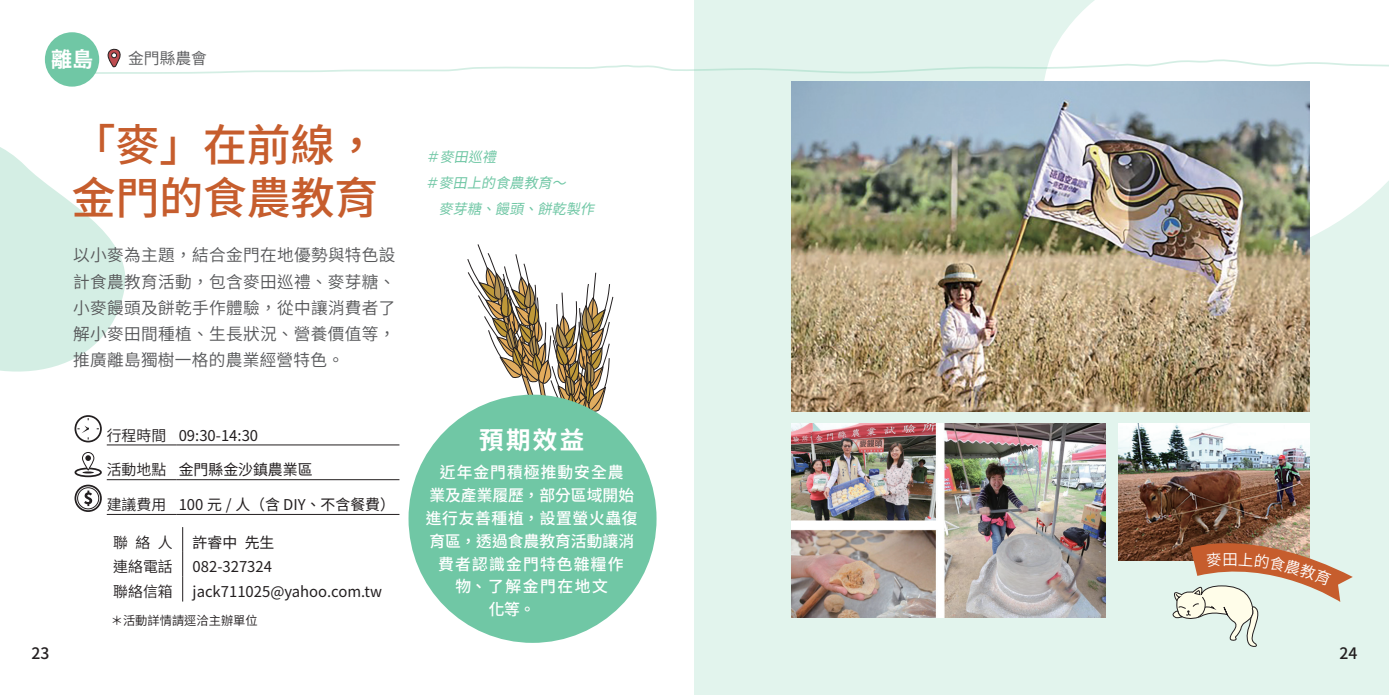
<style>
.page{position:relative;width:1389px;height:695px;background:#fff}
.page>*{position:absolute;margin:0;border:0;box-sizing:border-box;transform-origin:0 0}
.t1{font:500 43.75px "Source Han Sans HC";color:#c65d2d}
.t2{font:700 24.5px "Source Han Sans HC";color:#fff}
.t3{font:700 21px "Source Han Sans HC";color:#fff}
.t4{font:16.62px/26.2px "Source Han Sans HC";letter-spacing:.02em;color:#57585a;text-align:justify}
.t5{font:500 15.75px "Source Han Sans HC";color:#fff}
.t6{font:500 15.75px "Source Han Sans HC";letter-spacing:.045em;color:#fff}
.t7{font:500 15.75px "Source Han Sans HC";letter-spacing:.065em;color:#fff}
.t8{font:500 15.75px "Source Han Sans HC";letter-spacing:.08em;color:#fff}
.t9{font:500 15.75px "Source Han Sans HC";letter-spacing:.1em;color:#fff}
.t10{font:15.75px "Source Han Sans HC";color:#57585a}
.t11{font:500 15.75px "Source Han Sans HC";color:#231f20}
.t12{font:15.4px "Source Han Sans HC";color:#fff}
.t13{font:14.88px "Source Han Sans HC";color:#231f20}
.t14{font:14.88px "Source Han Sans HC";color:#231f20}
.t15{font:italic 14px "Source Han Sans HC";color:#70c7a5}
.t16{font:12.25px "Source Han Sans HC";color:#231f20}
</style>
<div class="page">
<svg style="left:0;top:147px;width:126px;height:225px"></svg>
<div style="left:694px;top:0;width:695px;height:694px;background:#e2f4ed"></div>
<svg style="left:1002px;top:0;width:387px;height:302px;fill:#fff"></svg>
<div style="left:45px;top:32px;width:54px;height:55px;background:#70c7a5;border-radius:50%"></div>
<svg style="left:467px;top:244px;width:146px;height:168px"></svg>
<svg style="left:48px;top:49px;width:1341px;height:26px"></svg>
<hr style="left:107px;top:444px;width:69px;height:1px;background:#231f20">
<hr style="left:176px;top:444px;width:223px;height:1px;background:#231f20">
<hr style="left:107px;top:479px;width:69px;height:1px;background:#231f20">
<hr style="left:176px;top:479px;width:223px;height:1px;background:#231f20">
<hr style="left:107px;top:514px;width:69px;height:1px;background:#231f20">
<hr style="left:176px;top:514px;width:223px;height:1px;background:#231f20">
<div style="left:75px;top:415px;width:27px;height:27px;border:2px solid #231f20;border-radius:50%"></div>
<svg style="left:77px;top:418px;width:12px;height:21px"></svg>
<div style="left:75px;top:467px;width:27px;height:10px;border:2px solid #231f20;border-radius:50%"></div>
<svg style="left:82px;top:452px;width:12px;height:18px"></svg>
<div style="left:82px;top:452px;width:12px;height:18px;border:1px solid #231f20;border-radius:6px"></div>
<svg style="left:85px;top:455px;width:6px;height:6px"></svg>
<svg style="left:82px;top:471px;width:12px;height:2px"></svg>
<div style="left:75px;top:484px;width:27px;height:28px;border:2px solid #231f20;border-radius:50%"></div>
<svg style="left:84px;top:490px;width:8px;height:16px"></svg>
<div style="left:77px;top:487px;width:22px;height:22px;border:1px solid #231f20;border-radius:50%"></div>
<div style="left:409px;top:394px;width:248px;height:248px;background:#70c7a5;border-radius:50%"></div>
<img style="left:792px;top:424px;width:313px;height:193px">
<img style="left:792px;top:82px;width:517px;height:330px">
<img style="left:1118px;top:424px;width:191px;height:136px">
<svg style="left:182px;top:527px;width:1px;height:74px"></svg>
<svg style="left:1172px;top:526px;width:181px;height:121px"></svg>
<p class="t3" style="left:51px;top:48px;width:44px">離島</p>
<p class="t10" style="left:128px;top:49px;width:80px">金門縣農會</p>
<p class="t1" style="left:72px;top:121px;width:308px">「麥」在前線，</p>
<p class="t1" style="left:72px;top:173px;width:308px">金門的食農教育</p>
<p class="t4" style="left:73px;top:242px;width:324px">以小麥為主題，結合金門在地優勢與特色設計食農教育活動，包含麥田巡禮、麥芽糖、小麥饅頭及餅乾手作體驗，從中讓消費者了解小麥田間種植、生長狀況、營養價值等，推廣離島獨樹一格的農業經營特色。</p>
<p class="t14" style="left:107px;top:427px;width:61px">行程時間</p>
<p class="t13" style="left:179px;top:427px;width:81px">09:30-14:30</p>
<p class="t14" style="left:107px;top:461px;width:61px">活動地點</p>
<p class="t13" style="left:179px;top:461px;width:135px">金門縣金沙鎮農業區</p>
<p class="t14" style="left:107px;top:496px;width:61px">建議費用</p>
<p class="t13" style="left:179px;top:496px;width:218px">100 元 / 人（含 DIY、不含餐費）</p>
<p class="t14" style="left:113px;top:533px;width:61px">聯絡人</p>
<p class="t13" style="left:193px;top:533px;width:83px">許睿中 先生</p>
<p class="t14" style="left:113px;top:558px;width:61px">連絡電話</p>
<p class="t13" style="left:193px;top:558px;width:81px">082-327324</p>
<p class="t14" style="left:113px;top:583px;width:61px">聯絡信箱</p>
<p class="t13" style="left:193px;top:583px;width:191px">jack711025@yahoo.com.tw</p>
<p class="t16" style="left:111px;top:613px;width:148px">＊活動詳情請逕洽主辦單位</p>
<p class="t15" style="left:426px;top:148px;width:79px">＃麥田巡禮</p>
<p class="t15" style="left:425px;top:175px;width:150px">＃麥田上的食農教育～</p>
<p class="t15" style="left:439px;top:201px;width:164px">麥芽糖、饅頭、餅乾製作</p>
<p class="t2" style="left:479px;top:426px;width:107px">預期效益</p>
<p class="t7" style="left:440px;top:463px;width:185px">近年金門積極推動安全農</p>
<p class="t5" style="left:429px;top:486px;width:206px">業及產業履歷，部分區域開始</p>
<p class="t6" style="left:426px;top:509px;width:213px">進行友善種植，設置螢火蟲復</p>
<p class="t5" style="left:429px;top:532px;width:206px">育區，透過食農教育活動讓消</p>
<p class="t8" style="left:438px;top:554px;width:187px">費者認識金門特色雜糧作</p>
<p class="t9" style="left:456px;top:577px;width:154px">物、了解金門在地文</p>
<p class="t6" style="left:489px;top:600px;width:48px">化等。</p>
<p class="t12" style="left:1222px;top:550px;width:17px">田</p>
<p class="t11" style="left:32px;top:644px;width:19px">23</p>
<p class="t11" style="left:1339px;top:644px;width:19px">24</p>
</div>
